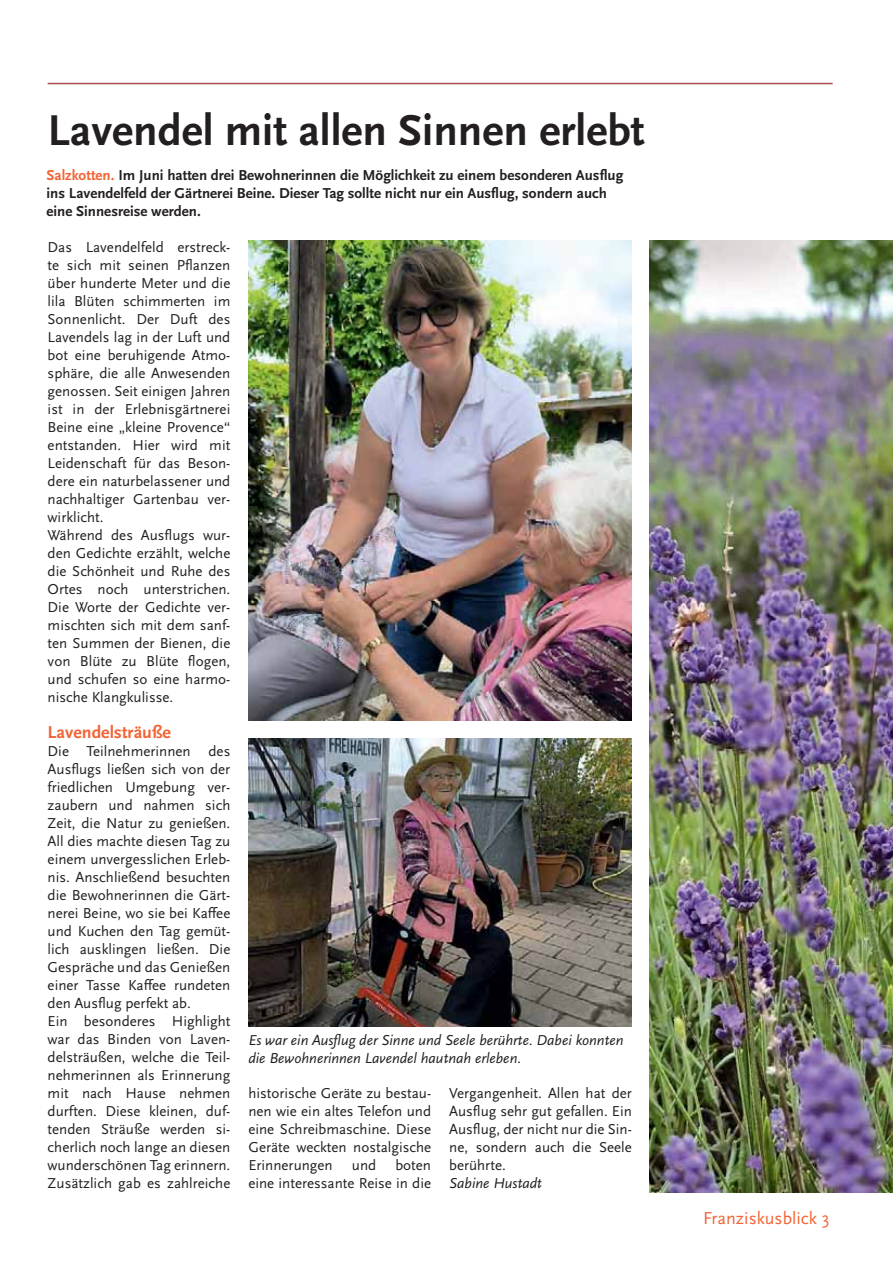
<style>
.page{position:relative;width:893px;height:1263px;background:#fff}
.page>*{position:absolute;margin:0;border:0;box-sizing:border-box;transform-origin:0 0}
.t1{font:700 45px "Scala Sans Pro";color:#231f20}
.t2{font:18px "Scala Sans Pro";color:#f26435}
.t3{font:700 18px "Scala Sans Pro";color:#f26435}
.t4{font:15px/18px "Scala Sans Pro";color:#231f20}
.t5{font:700 15px/18px "Scala Sans Pro";color:#231f20}
.t6{font:italic 15px/18px "Scala Sans Pro";color:#231f20}
.s1{color:#f26435}
</style>
<div class="page">
<hr style="left:48px;top:83px;width:785px;height:1px;background:#aa4d51">
<img style="left:248px;top:738px;width:384px;height:288px">
<img style="left:248px;top:240px;width:384px;height:480px">
<img style="left:650px;top:240px;width:243px;height:952px">
<h1 class="t1" style="left:48px;top:110px;width:598px">Lavendel mit allen Sinnen erlebt</h1>
<p class="t5" style="left:47px;top:167px;width:578px"><span class="s1">Salzkotten.</span> Im Juni hatten drei Bewohnerinnen die Möglichkeit zu einem besonderen Ausflug ins Lavendelfeld der Gärtnerei Beine. Dieser Tag sollte nicht nur ein Ausflug, sondern auch eine Sinnesreise werden.</p>
<p class="t4" style="left:48px;top:239px;width:184px">Das Lavendelfeld erstreck&shy;te sich mit seinen Pflanzen über hunderte Meter und die lila Blüten schimmerten im<br>Sonnenlicht. Der Duft des<br>Lavendels lag in der Luft und bot eine beruhigende Atmo&shy;sphäre, die alle Anwesenden genossen. Seit einigen Jahren ist in der Erlebnisgärtnerei<br>Beine eine „kleine Provence“ entstanden. Hier wird mit<br>Leidenschaft für das Beson&shy;dere ein naturbelassener und nachhaltiger Gartenbau ver&shy;wirklicht.<br>Während des Ausflugs wur&shy;den Gedichte erzählt, welche die Schönheit und Ruhe des<br>Ortes noch unterstrichen.<br>Die Worte der Gedichte ver&shy;mischten sich mit dem sanf&shy;ten Summen der Bienen, die von Blüte zu Blüte flogen, und schufen so eine harmo&shy;nische Klangkulisse.</p>
<p class="t3" style="left:48px;top:724px;width:125px">Lavendelsträuße</p>
<p class="t4" style="left:48px;top:743px;width:184px">Die Teilnehmerinnen des<br>Ausflugs ließen sich von der friedlichen Umgebung ver&shy;zaubern und nahmen sich<br>Zeit, die Natur zu genießen.<br>All dies machte diesen Tag zu einem unvergesslichen Erleb&shy;nis. Anschließend besuchten die Bewohnerinnen die Gärt&shy;nerei Beine, wo sie bei Kaffee und Kuchen den Tag gemüt&shy;lich ausklingen ließen. Die<br>Gespräche und das Genießen einer Tasse Kaffee rundeten den Ausflug perfekt ab.<br>Ein besonderes Highlight war das Binden von Laven&shy;delsträußen, welche die Teil&shy;nehmerinnen als Erinnerung mit nach Hause nehmen durften. Diese kleinen, duf&shy;tenden Sträuße werden si&shy;cherlich noch lange an diesen wunderschönen Tag erinnern.<br>Zusätzlich gab es zahlreiche</p>
<p class="t6" style="left:248px;top:1032px;width:377px">Es war ein Ausflug der Sinne und Seele berührte. Dabei konnten die Bewohnerinnen Lavendel hautnah erleben.</p>
<p class="t4" style="left:248px;top:1085px;width:184px;text-align:justify">historische Geräte zu bestau&shy;nen wie ein altes Telefon und eine Schreibmaschine. Diese Geräte weckten nostalgische Erinnerungen</p>
<p class="t4" style="left:248px;top:1157px;width:184px;text-align:right">boten<br>eine interessante Reise in die</p>
<p class="t4" style="left:352px;top:1157px;width:26px">und</p>
<p class="t4" style="left:449px;top:1085px;width:184px;text-align:justify">Vergangenheit. Allen hat der Ausflug sehr gut gefallen. Ein Ausflug, der nicht nur die Sin&shy;ne, sondern auch die Seele berührte.</p>
<p class="t6" style="left:449px;top:1175px;width:94px">Sabine Hustadt</p>
<p class="t2" style="left:703px;top:1210px;width:128px">Franziskusblick 3</p>
</div>
